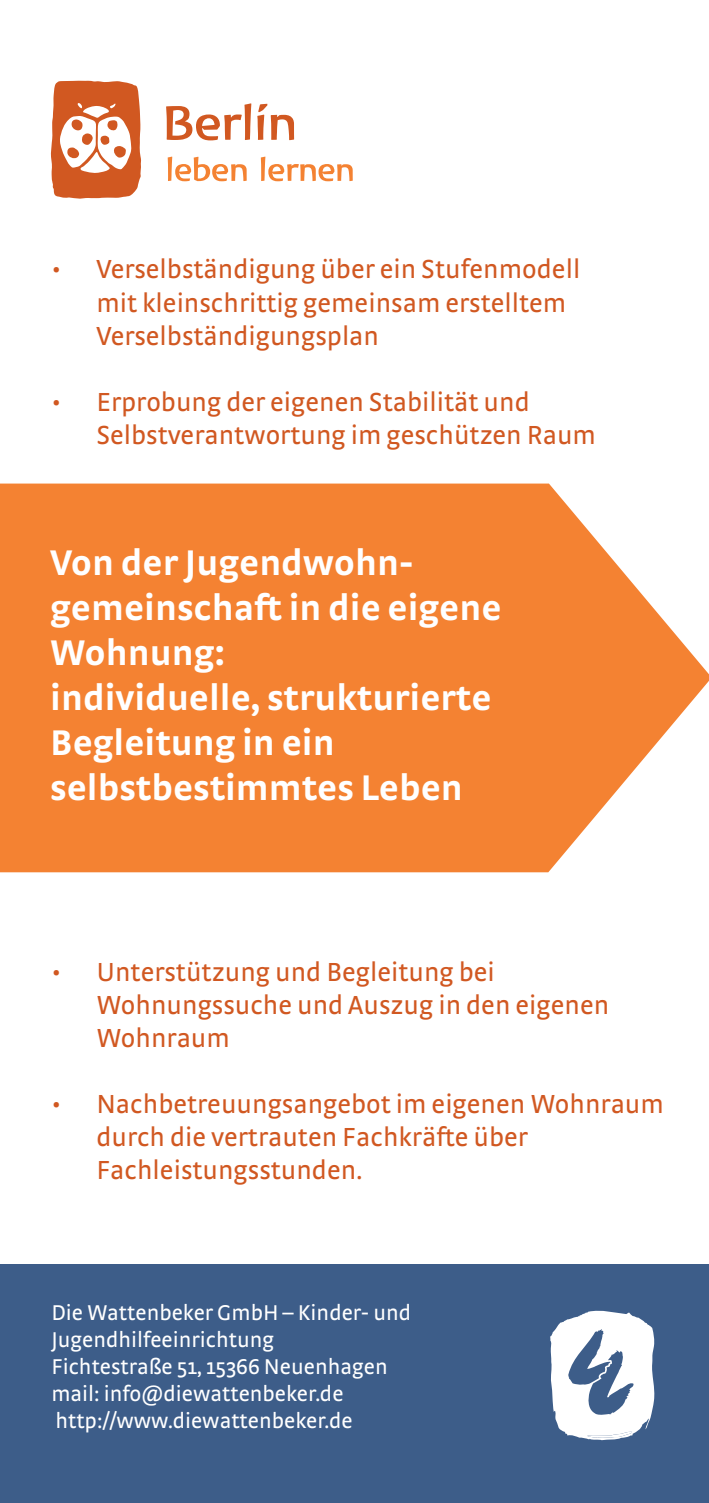
<style>
.page{position:relative;width:709px;height:1503px;background:#fff}
.page>*{position:absolute;margin:0;border:0;box-sizing:border-box;transform-origin:0 0}
.t1{font:700 37.5px/45px "Strada OT";color:#fff}
.t2{font:27.5px/33px "Strada OT";color:#d15821}
.t3{font:22.5px/27px "Strada OT";color:#fff}
</style>
<div class="page">
<div style="left:0;top:1264px;width:709px;height:238px;background:#3d5d89"></div>
<svg style="left:550px;top:1310px;width:105px;height:130px"></svg>
<svg style="left:166px;top:103px;width:85px;height:37px"></svg>
<svg style="left:257px;top:104px;width:37px;height:36px"></svg>
<svg style="left:168px;top:157px;width:79px;height:24px"></svg>
<svg style="left:261px;top:157px;width:92px;height:24px"></svg>
<svg style="left:51px;top:81px;width:90px;height:118px"></svg>
<svg style="left:0;top:679px;width:709px;height:193px;background:#f59048"></svg>
<svg style="left:0;top:483px;width:709px;height:196px;background:#f59049"></svg>
<p class="t2" style="left:96px;top:253px;width:485px;text-indent:-45px">• Verselbständigung über ein Stufenmodell mit kleinschrittig gemeinsam erstelltem<br>Verselbständigungsplan</p>
<p class="t2" style="left:96px;top:385px;width:501px;text-indent:-45px">• Erprobung der eigenen Stabilität und<br>Selbstverantwortung im geschützen Raum</p>
<h1 class="t1" style="left:50px;top:539px;width:453px">Von der Jugendwohn&shy;gemeinschaft in die eigene<br>Wohnung:<br>individuelle, strukturierte<br>Begleitung in ein selbstbestimmtes Leben</h1>
<p class="t2" style="left:96px;top:955px;width:514px;text-indent:-45px">• Unterstützung und Begleitung bei<br>Wohnungssuche und Auszug in den eigenen<br>Wohnraum</p>
<p class="t2" style="left:96px;top:1087px;width:569px;text-indent:-45px">• Nachbetreuungsangebot im eigenen Wohnraum durch die vertrauten Fachkräfte über<br>Fachleistungsstunden.</p>
<p class="t3" style="left:51px;top:1298px;width:361px">Die Wattenbeker GmbH – Kinder- und<br>Jugendhilfeeinrichtung<br>Fichtestraße 51, 15366 Neuenhagen mail: info@diewattenbeker.de http://www.diewattenbeker.de</p>
</div>
